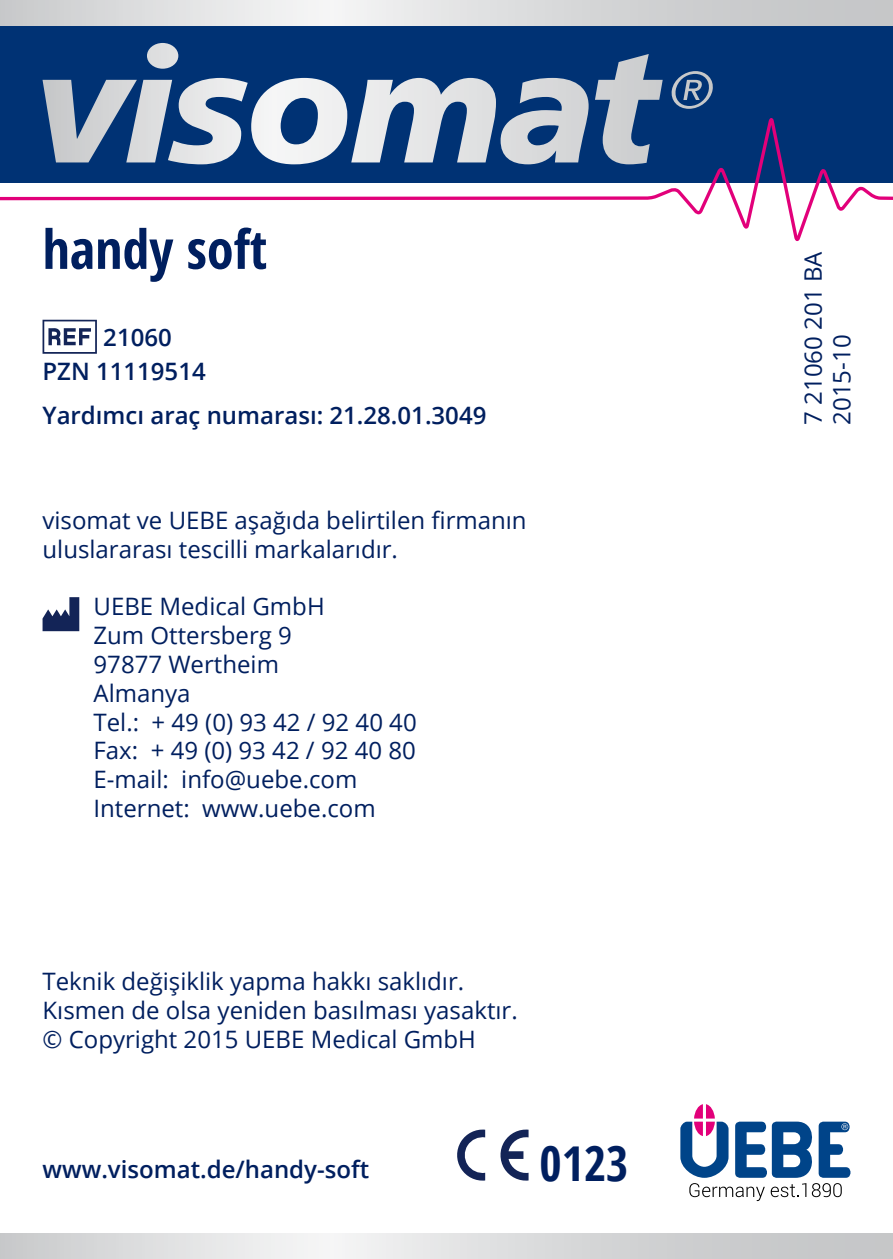
<style>
.page{position:relative;width:893px;height:1259px;background:#fff}
.page>*{position:absolute;margin:0;border:0;box-sizing:border-box;transform-origin:0 0}
.t1{font:700 condensed 54px "Open Sans";color:#001f5f}
.t2{font:700 condensed 48px "Open Sans";color:#001f5f}
.t3{font:24px/28.8px "Open Sans";color:#001f5f}
.t4{font:600 24px/33.9px "Open Sans";color:#001f5f}
</style>
<div class="page">
<div style="left:0;top:21px;width:893px;height:162px;background:#003274"></div>
<svg style="left:43px;top:43px;width:670px;height:74px"></svg>
<svg style="left:0;top:0;width:893px;height:26px;background:#d9dadb"></svg>
<svg style="left:0;top:117px;width:893px;height:124px"></svg>
<svg style="left:0;top:1233px;width:893px;height:26px;background:#d9dadb"></svg>
<svg style="left:680px;top:1104px;width:48px;height:73px"></svg>
<svg style="left:735px;top:1121px;width:115px;height:56px"></svg>
<svg style="left:689px;top:1183px;width:76px;height:18px"></svg>
<svg style="left:771px;top:1183px;width:35px;height:14px"></svg>
<svg style="left:812px;top:1183px;width:30px;height:14px"></svg>
<svg style="left:43px;top:320px;width:54px;height:34px"></svg>
<svg style="left:43px;top:597px;width:36px;height:34px"></svg>
<svg style="left:457px;top:1129px;width:28px;height:51px"></svg>
<svg style="left:500px;top:1129px;width:29px;height:51px"></svg>
<h1 class="t1" style="left:43px;top:212px;width:226px">handy soft</h1>
<p class="t4" style="left:43px;top:320px;width:165px;text-indent:61px">21060<br>PZN 11119514</p>
<p class="t4" style="left:43px;top:398px;width:445px">Yardımcı araç numarası: 21.28.01.3049</p>
<p class="t3" style="left:43px;top:505px;width:486px">visomat ve UEBE aşağıda belirtilen firmanın uluslararası tescilli markalarıdır.</p>
<p class="t3" style="left:94px;top:592px;width:325px">UEBE Medical GmbH<br>Zum Ottersberg 9<br>97877 Wertheim<br>Almanya<br>Tel.: + 49 (0) 93 42 / 92 40 40<br>Fax: + 49 (0) 93 42 / 92 40 80<br>E-mail: info@uebe.com<br>Internet: www.uebe.com</p>
<p class="t3" style="left:43px;top:966px;width:477px">Teknik değişiklik yapma hakkı saklıdır.<br>Kısmen de olsa yeniden basılması yasaktır. © Copyright 2015 UEBE Medical GmbH</p>
<p class="t4" style="left:43px;top:1151px;width:328px">www.visomat.de/handy-soft</p>
<h2 class="t2" style="left:540px;top:1129px;width:90px">0123</h2>
<p class="t3" style="left:798px;top:425px;width:175px;rotate:-90deg">7 21060 201 BA<br>2015-10</p>
</div>
